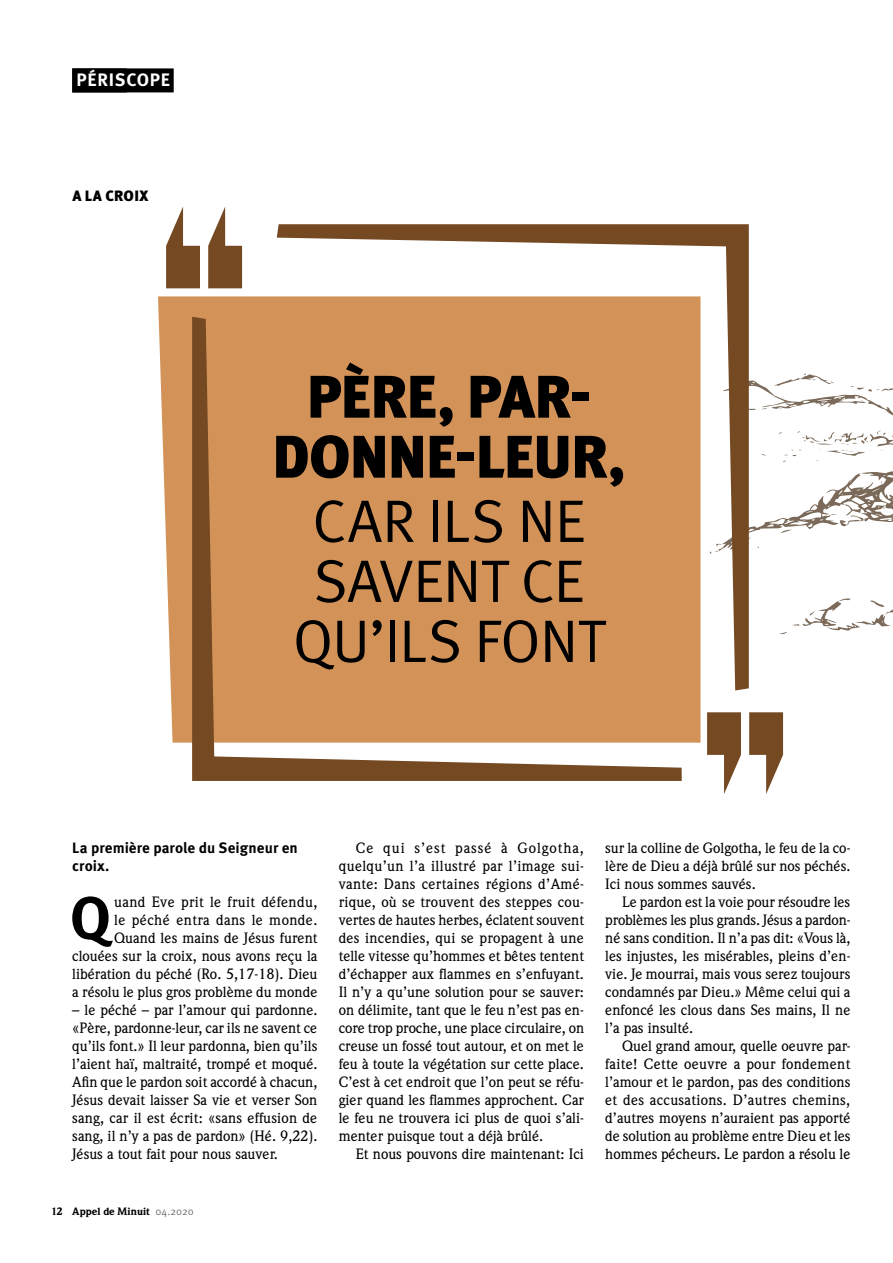
<style>
.page{position:relative;width:893px;height:1263px;background:#fff}
.page>*{position:absolute;margin:0;border:0;box-sizing:border-box;transform-origin:0 0}
.t1{font:700 60.45px "Meta OT";color:#000}
.t2{font:60px/60px "Meta OT Norm";letter-spacing:-.015em;color:#000;text-align:center}
.t3{font:900 60px/60px "Meta OT";letter-spacing:-.015em;color:#000;text-align:center}
.t4{font:700 18px "Meta OT";letter-spacing:.04em;color:#fff}
.t5{font:700 15px/18px "Meta OT";letter-spacing:.005em;color:#000}
.t6{font:900 15px "Meta OT";letter-spacing:.02em;color:#000}
.t7{font:500 14.7px/18px "Weidemann";color:#000;text-align:justify}
.t8{font:900 10.5px "Weidemann";letter-spacing:-.005em;color:#000}
.s1{font-family:"Meta OT Norm";font-weight:400;color:#6f6f6e}
</style>
<div class="page">
<svg style="left:779px;top:598px;width:114px;height:36px"></svg>
<svg style="left:779px;top:430px;width:114px;height:32px"></svg>
<svg style="left:749px;top:373px;width:144px;height:43px"></svg>
<svg style="left:749px;top:471px;width:144px;height:78px"></svg>
<div style="left:72px;top:68px;width:102px;height:24px;background:#000"></div>
<svg style="left:158px;top:296px;width:542px;height:447px;fill:#d39358"></svg>
<svg style="left:707px;top:712px;width:34px;height:82px"></svg>
<svg style="left:749px;top:712px;width:34px;height:82px"></svg>
<svg style="left:277px;top:224px;width:472px;height:466px"></svg>
<svg style="left:192px;top:317px;width:490px;height:464px;background:#cc9059"></svg>
<svg style="left:208px;top:207px;width:34px;height:81px"></svg>
<svg style="left:166px;top:207px;width:34px;height:81px"></svg>
<p class="t4" style="left:77px;top:68px;width:95px">PÉRISCOPE</p>
<p class="t4" style="left:77px;top:68px;width:48px">TITRE</p>
<p class="t6" style="left:72px;top:187px;width:78px">A LA CROIX</p>
<h2 class="t3" style="left:272px;top:369px;width:355px">PÈRE, PAR-<br>DONNE-LEUR,</h2>
<h2 class="t2" style="left:293px;top:492px;width:314px">CAR ILS NE<br>SAVENT CE<br>QU’ILS FONT</h2>
<p class="t5" style="left:72px;top:839px;width:227px">La première parole du Seigneur en croix.</p>
<h1 class="t1" style="left:70px;top:880px;width:43px">Q</h1>
<p class="t7" style="left:72px;top:893px;width:247px;text-align:right">uand Eve prit le fruit défendu,<br>le péché entra dans le monde.<br>Quand les mains de Jésus furent clouées sur la croix, nous avons reçu la libération du péché (Ro. 5,17-18). Dieu a résolu le plus gros problème du monde</p>
<p class="t7" style="left:72px;top:1001px;width:247px">– le péché – par l’amour qui pardonne. «Père, pardonne-leur, car ils ne savent ce qu’ils font.» Il leur pardonna, bien qu’ils l’aient haï, maltraité, trompé et moqué.<br>Afin que le pardon soit accordé à chacun, Jésus devait laisser Sa vie et verser Son sang, car il est écrit: «sans effusion de sang, il n’y a pas de pardon» (Hé. 9,22).<br>Jésus a tout fait pour nous sauver.</p>
<p class="t8" style="left:51px;top:1204px;width:144px">12 Appel de Minuit <span class="s1">04.2020</span></p>
<p class="t7" style="left:339px;top:839px;width:247px;text-indent:17px">Ce qui s’est passé à Golgotha, quelqu’un l’a illustré par l’image sui&shy;vante: Dans certaines régions d’Amé&shy;rique, où se trouvent des steppes cou&shy;vertes de hautes herbes, éclatent souvent des incendies, qui se propagent à une telle vitesse qu’hommes et bêtes tentent d’échapper aux flammes en s’enfuyant.<br>Il n’y a qu’une solution pour se sauver: on délimite, tant que le feu n’est pas en&shy;core trop proche, une place circulaire, on creuse un fossé tout autour, et on met le feu à toute la végétation sur cette place.<br>C’est à cet endroit que l’on peut se réfu&shy;gier quand les flammes approchent. Car le feu ne trouvera ici plus de quoi s’ali&shy;menter puisque tout a déjà brûlé.</p>
<p class="t7" style="left:356px;top:1145px;width:230px">Et nous pouvons dire maintenant: Ici</p>
<p class="t7" style="left:605px;top:839px;width:247px">sur la colline de Golgotha, le feu de la co&shy;lère de Dieu a déjà brûlé sur nos péchés.<br>Ici nous sommes sauvés.</p>
<p class="t7" style="left:605px;top:893px;width:247px;text-indent:17px">Le pardon est la voie pour résoudre les problèmes les plus grands. Jésus a pardon&shy;né sans condition. Il n’a pas dit: «Vous là, les injustes, les misérables, pleins d’en&shy;vie. Je mourrai, mais vous serez toujours condamnés par Dieu.» Même celui qui a enfoncé les clous dans Ses mains, Il ne l’a pas insulté.</p>
<p class="t7" style="left:605px;top:1037px;width:247px;text-indent:17px">Quel grand amour, quelle oeuvre par&shy;faite! Cette oeuvre a pour fondement l’amour et le pardon, pas des conditions et des accusations. D’autres chemins, d’autres moyens n’auraient pas apporté de solution au problème entre Dieu et les hommes pécheurs. Le pardon a résolu le</p>
</div>
